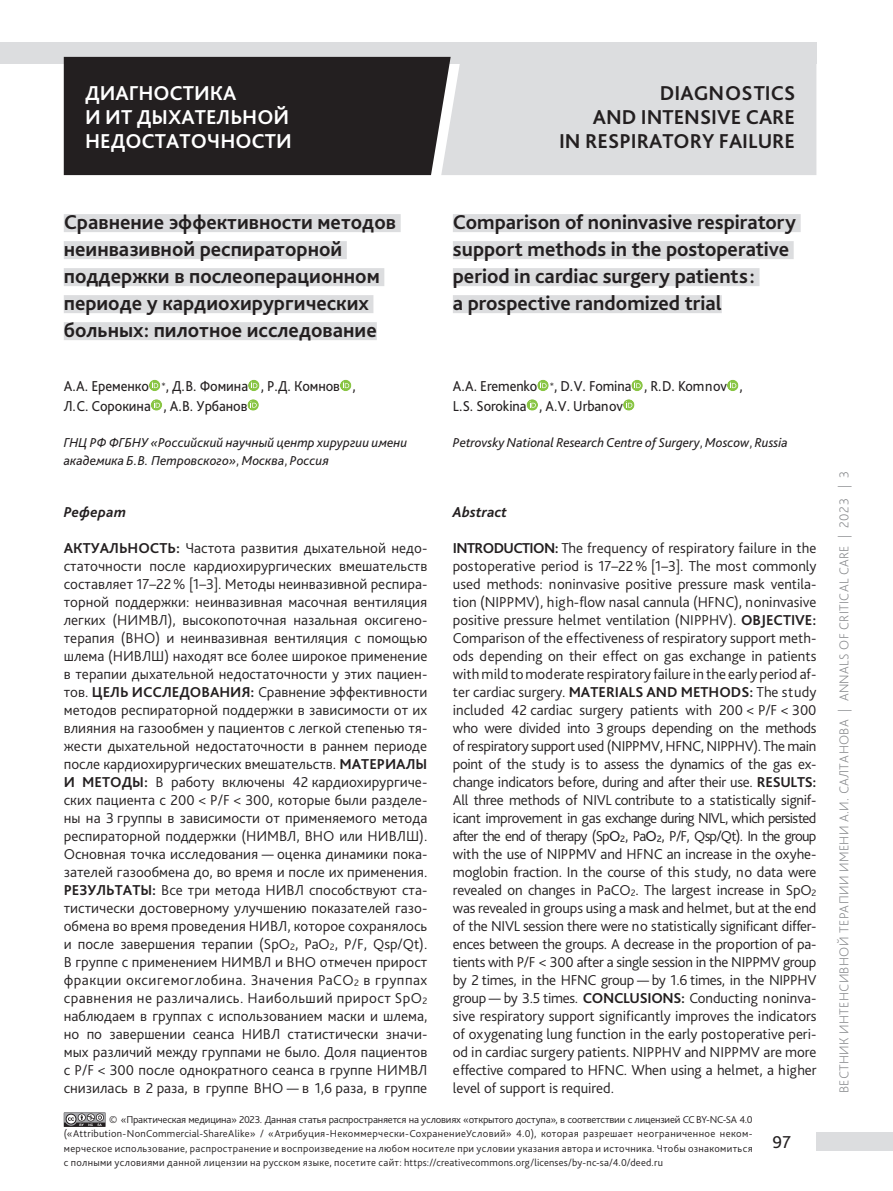
<style>
.page{position:relative;width:893px;height:1191px;background:#fff}
.page>*{position:absolute;margin:0;border:0;box-sizing:border-box;transform-origin:0 0}
.Название_статьиRU{font:700 21px/27px "Bliss Pro";color:#231f20}
.Название_статьиEN{font:700 21px/27px "Bliss Pro";color:#231f20}
.Название_рубрикиEN{font:700 21px/24px "Bliss Pro";color:#231f20;text-align:right}
.Название_рубрикиRU{font:700 21px/24px "Bliss Pro";color:#fff}
.t1{font:18px "Bliss Pro";color:#231f20}
.Реферат__EN{font:300 15px/18px "Bliss Pro";letter-spacing:-.01em;color:#231f20;text-align:justify}
.Реферат__RU{font:300 15px/18px "Bliss Pro";color:#231f20;text-align:justify}
.Авторы{font:15px/19.5px "Bliss Pro";letter-spacing:-.005em;color:#231f20;scale:.95 1}
.Реферат_заголовок{font:italic 700 15px "Bliss Pro";letter-spacing:.01em;color:#231f20}
.Места_работы_авторов{font:italic 13.5px/18px "Bliss Pro";color:#231f20}
.t2{font:200 13.5px "Bliss Pro";letter-spacing:.025em;color:#808285}
.t3{font:300 10.5px/14.5px "Bliss Pro";letter-spacing:.02em;color:#231f20;text-align:justify}
.s1{font-size:9px}
.s2{font-weight:300;font-style:normal}
.s3{font-weight:700}
.s4{font-size:9.75px}
.s5{font-weight:400}
.s6{font-weight:400;font-size:9.75px}
</style>
<div class="page">
<div style="left:0;top:42px;width:816px;height:22px;background:#dcdddf"></div>
<div style="left:64px;top:57px;width:377px;height:118px;background:#231f20"></div>
<div style="left:441px;top:57px;width:375px;height:118px;background:#dcdddf"></div>
<div style="left:816px;top:1132px;width:77px;height:18px;background:#dcdddf"></div>
<svg style="left:64px;top:1112px;width:41px;height:14px"></svg>
<div style="left:64px;top:214px;width:337px;height:18px;background:#dcdddf"></div>
<div style="left:64px;top:241px;width:283px;height:18px;background:#dcdddf"></div>
<div style="left:64px;top:268px;width:320px;height:18px;background:#dcdddf"></div>
<div style="left:64px;top:295px;width:309px;height:18px;background:#dcdddf"></div>
<div style="left:64px;top:322px;width:313px;height:18px;background:#dcdddf"></div>
<div style="left:149px;top:380px;width:11px;height:11px;background:#89c544;border-radius:5px"></div>
<svg style="left:152px;top:382px;width:6px;height:6px"></svg>
<svg style="left:248px;top:380px;width:12px;height:11px"></svg>
<svg style="left:251px;top:382px;width:6px;height:6px"></svg>
<div style="left:340px;top:380px;width:11px;height:11px;background:#89c544;border-radius:5px"></div>
<svg style="left:343px;top:382px;width:6px;height:6px"></svg>
<svg style="left:151px;top:399px;width:11px;height:12px"></svg>
<svg style="left:154px;top:401px;width:6px;height:6px"></svg>
<svg style="left:247px;top:399px;width:12px;height:12px"></svg>
<svg style="left:250px;top:401px;width:7px;height:6px"></svg>
<div style="left:453px;top:214px;width:348px;height:18px;background:#dcdddf"></div>
<div style="left:453px;top:241px;width:341px;height:18px;background:#dcdddf"></div>
<div style="left:453px;top:268px;width:306px;height:18px;background:#dcdddf"></div>
<div style="left:453px;top:295px;width:269px;height:18px;background:#dcdddf"></div>
<svg style="left:537px;top:380px;width:12px;height:11px"></svg>
<svg style="left:540px;top:382px;width:7px;height:6px"></svg>
<svg style="left:631px;top:380px;width:12px;height:11px"></svg>
<svg style="left:634px;top:382px;width:7px;height:6px"></svg>
<div style="left:727px;top:380px;width:11px;height:11px;background:#89c544;border-radius:5px"></div>
<svg style="left:730px;top:382px;width:6px;height:6px"></svg>
<svg style="left:526px;top:399px;width:12px;height:12px"></svg>
<svg style="left:530px;top:401px;width:6px;height:6px"></svg>
<svg style="left:623px;top:399px;width:11px;height:12px"></svg>
<svg style="left:626px;top:401px;width:6px;height:6px"></svg>
<p class="Название_рубрикиRU" style="left:85px;top:80px;width:208px">ДИАГНОСТИКА<br>И ИТ ДЫХАТЕЛЬНОЙ<br>НЕДОСТАТОЧНОСТИ</p>
<p class="Название_рубрикиEN" style="left:559px;top:80px;width:238px">DIAGNOSTICS<br>AND INTENSIVE CARE<br>IN RESPIRATORY FAILURE</p>
<p class="Название_статьиRU" style="left:64px;top:208px;width:334px">Сравнение эффективности методов неинвазивной респираторной поддержки в послеоперационном периоде у кардиохирургических больных: пилотное исследование</p>
<p class="Авторы" style="left:64px;top:376px;width:309px">А.А. Еременко <span class="s1">*</span>, Д.В. Фомина , Р.Д. Комнов ,<br>Л.С. Сорокина , А.В. Урбанов</p>
<p class="Места_работы_авторов" style="left:64px;top:433px;width:345px">ГНЦ РФ ФГБНУ «Российский научный центр хирургии имени академика Б.В. Петровского»<span class="s2">,</span> Москва<span class="s2">,</span> Россия</p>
<p class="Реферат_заголовок" style="left:64px;top:503px;width:64px">Реферат</p>
<p class="Реферат__RU" style="left:64px;top:539px;width:365px"><span class="s3">АКТУАЛЬНОСТЬ:</span> Частота развития дыхательной недо&shy;статочности после кардиохирургических вмешательств составляет 17–22% [1–3]. Методы неинвазивной респира&shy;торной поддержки: неинвазивная масочная вентиляция легких (НИМВЛ), высокопоточная назальная оксигено&shy;терапия (ВНО) и неинвазивная вентиляция с помощью шлема (НИВЛШ) находят все более широкое применение в терапии дыхательной недостаточности у этих пациен&shy;тов. <span class="s3">ЦЕЛЬ ИССЛЕДОВАНИЯ:</span> Сравнение эффективности методов респираторной поддержки в зависимости от их влияния на газообмен у пациентов с легкой степенью тя&shy;жести дыхательной недостаточности в раннем периоде после кардиохирургических вмешательств. <span class="s3">МАТЕРИАЛЫ И МЕТОДЫ:</span> В работу включены 42 кардиохирургиче&shy;ских пациента с 200 &lt; P/F &lt; 300, которые были разделе&shy;ны на 3 группы в зависимости от применяемого метода респираторной поддержки (НИМВЛ, ВНО или НИВЛШ).<br>Основная точка исследования — оценка динамики пока&shy;зателей газообмена до, во время и после их применения.<br><span class="s3">РЕЗУЛЬТАТЫ:</span> Все три метода НИВЛ способствуют ста&shy;тистически достоверному улучшению показателей газо&shy;обмена во время проведения НИВЛ, которое сохранялось и после завершения терапии (SpO<span class="s4">2</span>, PaO<span class="s4">2</span>, P/F, Qsp/Qt).<br>В группе с применением НИМВЛ и ВНО отмечен прирост фракции оксигемоглобина. Значения PaCO<span class="s4">2</span> в группах сравнения не различались. Наибольший прирост SpO<span class="s4">2 </span>наблюдаем в группах с использованием маски и шлема, но по завершении сеанса НИВЛ статистически значи&shy;мых различий между группами не было. Доля пациентов с P/F &lt; 300 после однократного сеанса в группе НИМВЛ снизилась в 2 раза, в группе ВНО — в 1,6 раза, в группе</p>
<p class="Название_статьиEN" style="left:453px;top:208px;width:345px">Comparison of noninvasive respiratory support methods in the postoperative period in cardiac surgery patients:<br>a prospective randomized trial</p>
<p class="Авторы" style="left:453px;top:376px;width:307px">A.A. Eremenko <span class="s1">*</span>, D.V. Fomina , R.D. Komnov ,<br>L.S. Sorokina , A.V. Urbanov</p>
<p class="Места_работы_авторов" style="left:453px;top:433px;width:336px">Petrovsky National Research Centre of Surgery<span class="s2">,</span> Moscow<span class="s2">,</span> Russia</p>
<p class="Реферат_заголовок" style="left:453px;top:503px;width:56px">Abstract</p>
<p class="Реферат__EN" style="left:453px;top:539px;width:365px"><span class="s3">INTRODUCTION:</span> The frequency of respiratory failure in the postoperative period is 17–22% [1–3]. The most commonly used methods: noninvasive positive pressure mask ventila&shy;tion (NIPPMV), high-flow nasal cannula (HFNС), noninvasive positive pressure helmet ventilation (NIPPHV). <span class="s3">OBJECTIVE:<br></span>Comparison of the effectiveness of respiratory support meth&shy;ods depending on their effect on gas exchange in patients with mild to moderate respiratory failure in the early period af&shy;ter cardiac surgery. <span class="s3">MATERIALS AND METHODS:</span> The study included 42 cardiac surgery patients with 200 &lt; P/F &lt; 300 who were divided into 3 groups depending on the methods of respiratory support used (NIPPMV, HFNС, NIPPHV). The main point of the study is to assess the dynamics of the gas ex&shy;change indicators before, during and after their use. <span class="s3">RESULTS:<br></span>All three methods of NIVL contribute to a statistically signif&shy;icant improvement in gas exchange during NIVL, which persisted after the end of therapy (Sp<span class="s5">O</span><span class="s6">2</span>, Pa<span class="s5">O</span><span class="s6">2</span>, P/F, Qsp/Qt). In the group with the use of NIPPMV and HFNС an increase in the oxyhe&shy;moglobin fraction. In the course of this study, no data were revealed on changes in PaCO<span class="s4">2</span>. The largest increase in SpO<span class="s4">2 </span>was revealed in groups using a mask and helmet, but at the end of the NIVL session there were no statistically significant differ&shy;ences between the groups. A decrease in the proportion of pa&shy;tients with P/F &lt; 300 after a single session in the NIPPMV group by 2 times, in the HFNС group — by 1.6 times, in the NIPPHV group — by 3.5 times. <span class="s3">CONCLUSIONS:</span> Conducting noninva&shy;sive respiratory support significantly improves the indicators of oxygenating lung function in the early postoperative peri&shy;od in cardiac surgery patients. NIPPHV and NIPPMV are more effective compared to HFNС. When using a helmet, a higher level of support is required.</p>
<p class="t3" style="left:64px;top:1111px;width:690px;text-indent:46px">© «Практическая медицина» 2023. Данная статья распространяется на условиях «открытого доступа», в соответствии с лицензией CCBY-NC-SA 4.0 («Attribution-NonCommercial-ShareAlike» / «Атрибуция-Некоммерчески-СохранениеУсловий» 4.0), которая разрешает неограниченное неком&shy;мерческое использование, распространение и воспроизведение на любом носителе при условии указания автора и источника. Чтобы ознакомиться с полными условиями данной лицензии на русском языке, посетите сайт: https://creativecommons.org/licenses/by-nc-sa/4.0/deed.ru</p>
<p class="t1" style="left:773px;top:1131px;width:20px">97</p>
<p class="t2" style="left:836px;top:1093px;width:624px;rotate:-90deg">ВЕСТНИК ИНТЕНСИВНОЙ ТЕРАПИИ ИМЕНИ А.И. САЛТАНОВА | ANNALS OF CRITICAL CARE | 2023 | 3</p>
</div>
